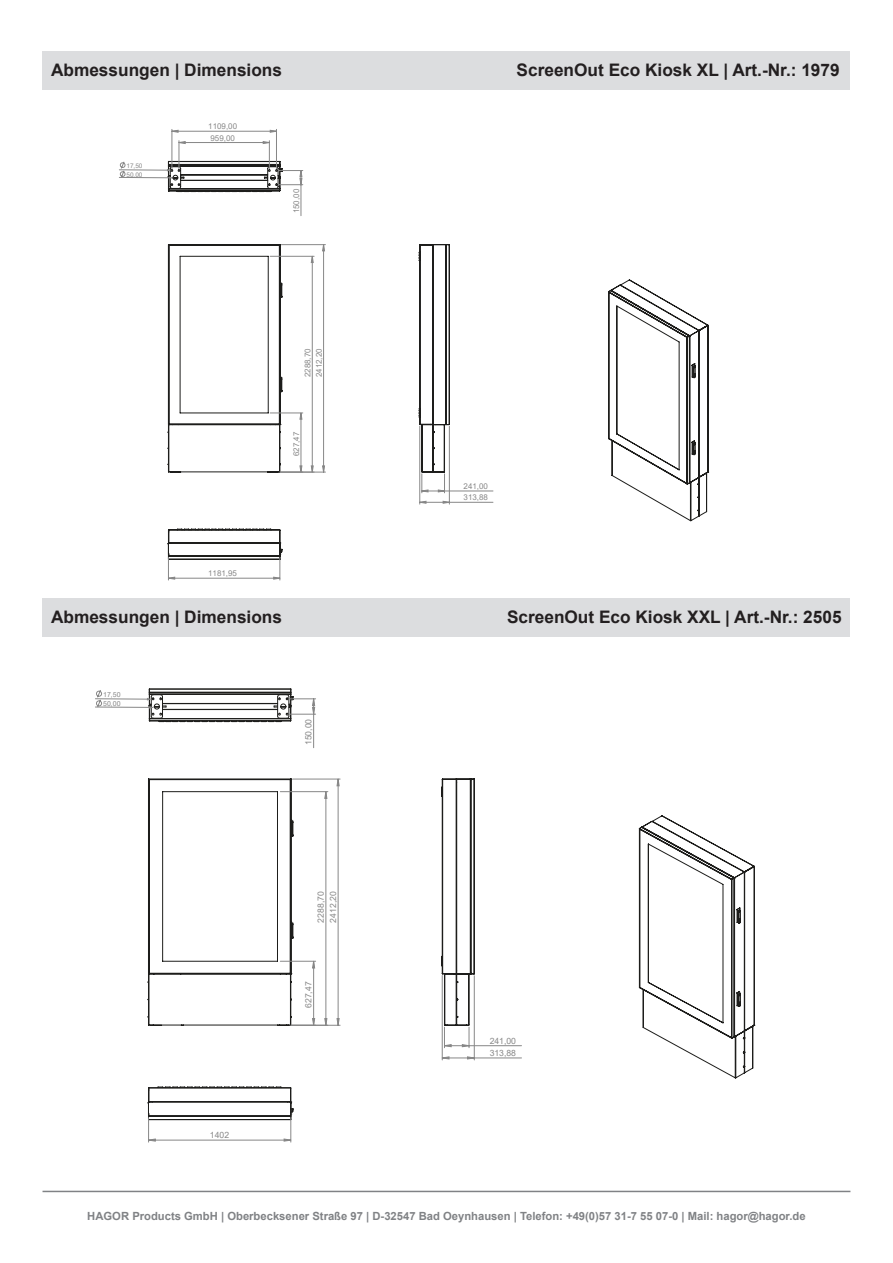
<style>
.page{position:relative;width:893px;height:1263px;background:#fff}
.page>*{position:absolute;margin:0;border:0;box-sizing:border-box;transform-origin:0 0}
.t1{font:700 17.25px "Arial";color:#231f20}
.t2{font:700 11.25px "Arial";color:#808285}
.t3{font:8.7px "Arial";color:#878787}
.t4{font:7.95px/11.2px "Arial";color:#878787}
.t5{font:6.9px "Arial";color:#878787}
.t6{font:6.45px "Arial";color:#878787}
</style>
<div class="page">
<div style="left:43px;top:51px;width:807px;height:38px;background:#dcdddf"></div>
<div style="left:43px;top:598px;width:807px;height:38px;background:#dcdddf"></div>
<hr style="left:43px;top:1191px;width:807px;height:1px;background:#808285">
<svg style="left:608px;top:279px;width:101px;height:242px"></svg>
<hr style="left:119px;top:177px;width:51px;height:1px;background:#878787">
<hr style="left:172px;top:129px;width:1px;height:40px;background:#878787">
<hr style="left:276px;top:129px;width:1px;height:40px;background:#878787">
<hr style="left:280px;top:472px;width:45px;height:1px;background:#878787">
<hr style="left:282px;top:244px;width:43px;height:1px;background:#878787">
<hr style="left:301px;top:185px;width:1px;height:31px;background:#878787">
<svg style="left:172px;top:130px;width:104px;height:3px"></svg>
<svg style="left:322px;top:244px;width:3px;height:228px"></svg>
<svg style="left:167px;top:244px;width:147px;height:229px"></svg>
<hr style="left:444px;top:491px;width:49px;height:1px;background:#878787">
<hr style="left:419px;top:426px;width:1px;height:78px;background:#878787">
<hr style="left:449px;top:426px;width:1px;height:78px;background:#878787">
<hr style="left:449px;top:502px;width:44px;height:1px;background:#878787">
<svg style="left:419px;top:244px;width:31px;height:249px"></svg>
<svg style="left:419px;top:501px;width:31px;height:3px"></svg>
<svg style="left:167px;top:528px;width:115px;height:52px"></svg>
<svg style="left:120px;top:161px;width:5px;height:16px"></svg>
<hr style="left:119px;top:170px;width:49px;height:1px;background:#878787">
<svg style="left:167px;top:141px;width:136px;height:52px"></svg>
<svg style="left:639px;top:815px;width:116px;height:263px"></svg>
<hr style="left:95px;top:707px;width:55px;height:1px;background:#878787">
<hr style="left:291px;top:1025px;width:49px;height:1px;background:#878787">
<hr style="left:293px;top:779px;width:47px;height:1px;background:#878787">
<hr style="left:280px;top:791px;width:48px;height:1px;background:#878787">
<hr style="left:313px;top:714px;width:1px;height:34px;background:#878787">
<svg style="left:337px;top:779px;width:3px;height:247px"></svg>
<svg style="left:147px;top:778px;width:180px;height:248px"></svg>
<hr style="left:469px;top:1045px;width:52px;height:1px;background:#878787">
<hr style="left:442px;top:975px;width:1px;height:85px;background:#878787">
<hr style="left:474px;top:976px;width:1px;height:84px;background:#878787">
<hr style="left:474px;top:1058px;width:47px;height:1px;background:#878787">
<svg style="left:441px;top:778px;width:34px;height:270px"></svg>
<svg style="left:442px;top:1056px;width:33px;height:3px"></svg>
<svg style="left:147px;top:1086px;width:147px;height:56px"></svg>
<svg style="left:96px;top:690px;width:6px;height:17px"></svg>
<hr style="left:95px;top:698px;width:53px;height:1px;background:#878787">
<svg style="left:147px;top:688px;width:169px;height:35px"></svg>
<p class="t1" style="left:51px;top:58px;width:233px">Abmessungen | Dimensions</p>
<p class="t1" style="left:517px;top:58px;width:325px">ScreenOut Eco Kiosk XL | Art.-Nr.: 1979</p>
<p class="t6" style="left:127px;top:161px;width:17px;rotate:1deg">17,50</p>
<p class="t6" style="left:127px;top:170px;width:17px;rotate:1deg">50,00</p>
<p class="t4" style="left:208px;top:121px;width:30px">1109,00<br>959,00</p>
<p class="t4" style="left:208px;top:568px;width:30px">1181,95</p>
<p class="t4" style="left:291px;top:213px;width:26px;rotate:-90deg">150,00</p>
<p class="t4" style="left:302px;top:377px;width:30px;rotate:-90deg">2288,70</p>
<p class="t4" style="left:313px;top:377px;width:30px;rotate:-90deg">2412,20</p>
<p class="t4" style="left:291px;top:456px;width:26px;rotate:-90deg">627,47</p>
<p class="t4" style="left:464px;top:480px;width:26px">241,00</p>
<p class="t4" style="left:464px;top:492px;width:26px">313,88</p>
<p class="t1" style="left:51px;top:605px;width:233px">Abmessungen | Dimensions</p>
<p class="t1" style="left:507px;top:605px;width:336px">ScreenOut Eco Kiosk XXL | Art.-Nr.: 2505</p>
<p class="t5" style="left:103px;top:689px;width:19px;rotate:1deg">17,50</p>
<p class="t5" style="left:103px;top:699px;width:19px;rotate:1deg">50,00</p>
<p class="t3" style="left:210px;top:1129px;width:21px">1402</p>
<p class="t3" style="left:303px;top:745px;width:28px;rotate:-90deg">150,00</p>
<p class="t3" style="left:315px;top:923px;width:33px;rotate:-90deg">2288,70</p>
<p class="t3" style="left:327px;top:923px;width:33px;rotate:-90deg">2412,20</p>
<p class="t3" style="left:303px;top:1008px;width:28px;rotate:-90deg">627,47</p>
<p class="t3" style="left:490px;top:1034px;width:28px">241,00</p>
<p class="t3" style="left:490px;top:1047px;width:28px">313,88</p>
<p class="t2" style="left:87px;top:1208px;width:720px">HAGOR Products GmbH | Oberbecksener Straße 97 | D-32547 Bad Oeynhausen | Telefon: +49(0)57 31-7 55 07-0 | Mail: hagor@hagor.de</p>
</div>
